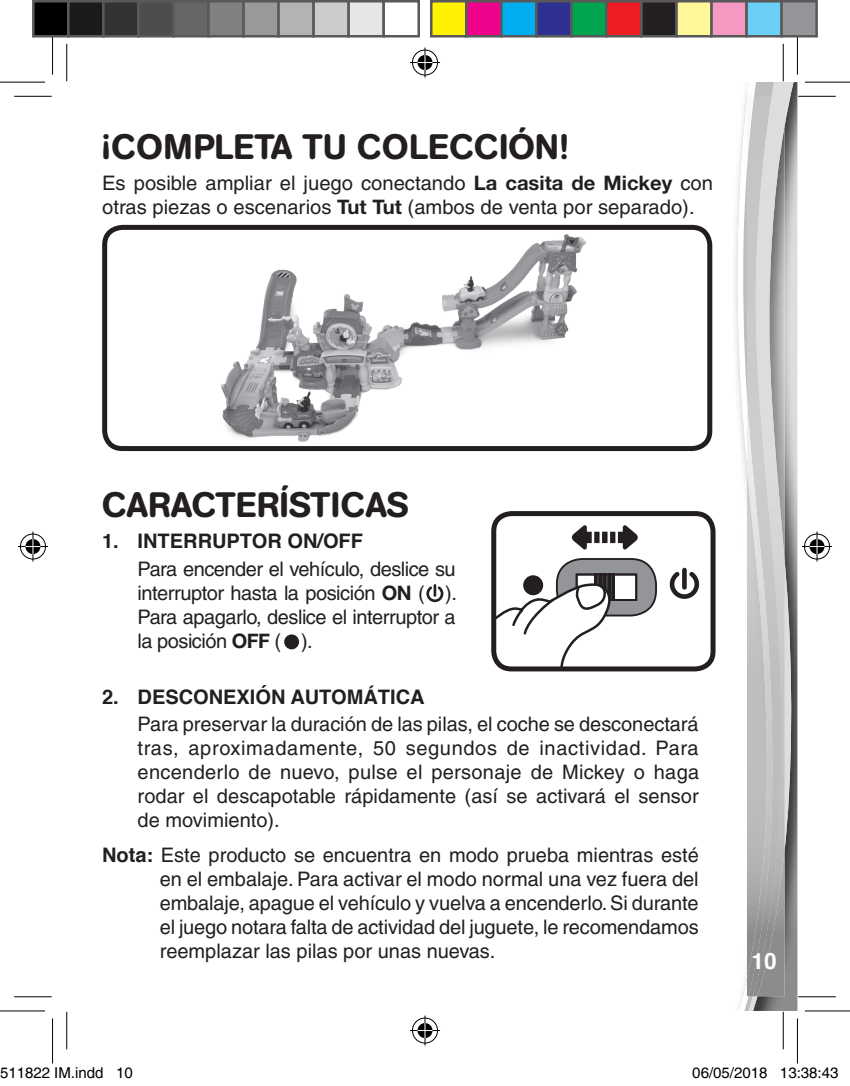
<style>
.page{position:relative;width:850px;height:1086px;background:#fff}
.page>*{position:absolute;margin:0;border:0;box-sizing:border-box;transform-origin:0 0}
.body_text1{font:500 35px "AG Book Rounded";color:#231f20}
.t1{font:700 22.5px "Helvetica";color:#fff}
.body_text1-2{font:500 20px/24px "Helvetica";color:#231f20;text-align:justify}
.body_text1-3{font:700 20px "Helvetica";color:#231f20}
.t2{font:15px "Helvetica";color:#000}
.s1{font-family:"Helvetica Neue 75";font-weight:700}
.s2{font-weight:700}
</style>
<div class="page">
<img style="left:793px;top:82px;width:4px;height:928px">
<svg style="left:774px;top:82px;width:19px;height:928px;background:#a1a3a3"></svg>
<img style="left:782px;top:96px;width:2px;height:900px">
<img style="left:774px;top:96px;width:8px;height:900px">
<svg style="left:736px;top:82px;width:38px;height:928px"></svg>
<img style="left:746px;top:96px;width:28px;height:900px">
<img style="left:221px;top:234px;width:366px;height:208px">
<div style="left:102px;top:225px;width:610px;height:226px;border:5px solid #231f20;border-radius:18px"></div>
<div style="left:556px;top:559px;width:99px;height:56px;background:#939598;border-radius:25px"></div>
<svg style="left:681px;top:567px;width:5px;height:22px"></svg>
<svg style="left:669px;top:572px;width:29px;height:27px"></svg>
<div style="left:491px;top:511px;width:224px;height:160px;border:5px solid #231f20;border-radius:18px"></div>
<svg style="left:493px;top:513px;width:144px;height:156px"></svg>
<svg style="left:426px;top:584px;width:17px;height:18px"></svg>
<div style="left:284px;top:634px;width:15px;height:15px;background:#231f20;border-radius:50%"></div>
<hr style="left:14px;top:96px;width:38px;height:1px;background:#000">
<hr style="left:797px;top:96px;width:38px;height:1px;background:#000">
<hr style="left:14px;top:996px;width:38px;height:1px;background:#000">
<hr style="left:797px;top:996px;width:38px;height:1px;background:#000">
<hr style="left:66px;top:44px;width:1px;height:37px;background:#000">
<hr style="left:66px;top:1011px;width:1px;height:38px;background:#000">
<hr style="left:782px;top:44px;width:1px;height:37px;background:#000">
<hr style="left:782px;top:1011px;width:1px;height:38px;background:#000">
<hr style="left:0;top:82px;width:45px;height:1px;background:#000">
<hr style="left:804px;top:82px;width:45px;height:1px;background:#000">
<hr style="left:0;top:1010px;width:45px;height:1px;background:#000">
<hr style="left:804px;top:1010px;width:45px;height:1px;background:#000">
<hr style="left:52px;top:30px;width:1px;height:45px;background:#000">
<hr style="left:52px;top:1018px;width:1px;height:45px;background:#000">
<hr style="left:796px;top:30px;width:1px;height:45px;background:#000">
<hr style="left:796px;top:1018px;width:1px;height:45px;background:#000">
<div style="left:410px;top:48px;width:29px;height:29px;border:3px solid #fff;border-radius:50%"></div>
<hr style="left:410px;top:61px;width:30px;height:3px;background:#fff">
<hr style="left:423px;top:47px;width:3px;height:30px;background:#fff">
<div style="left:415px;top:53px;width:19px;height:19px;border:3px solid #fff;border-radius:50%"></div>
<div style="left:412px;top:50px;width:25px;height:25px;border:1px solid #000;border-radius:50%"></div>
<hr style="left:410px;top:62px;width:30px;height:1px;background:#000">
<hr style="left:424px;top:47px;width:1px;height:30px;background:#000">
<svg style="left:417px;top:55px;width:15px;height:15px"></svg>
<div style="left:410px;top:1016px;width:29px;height:28px;border:3px solid #fff;border-radius:50%"></div>
<hr style="left:410px;top:1028px;width:30px;height:4px;background:#fff">
<hr style="left:423px;top:1015px;width:3px;height:30px;background:#fff">
<div style="left:415px;top:1021px;width:19px;height:18px;border:3px solid #fff;border-radius:50%"></div>
<div style="left:412px;top:1017px;width:25px;height:26px;border:1px solid #000;border-radius:50%"></div>
<hr style="left:410px;top:1030px;width:30px;height:1px;background:#000">
<hr style="left:424px;top:1015px;width:1px;height:30px;background:#000">
<svg style="left:417px;top:1022px;width:15px;height:15px"></svg>
<div style="left:19px;top:532px;width:28px;height:28px;border:3px solid #fff;border-radius:50%"></div>
<hr style="left:18px;top:545px;width:30px;height:3px;background:#fff">
<hr style="left:31px;top:531px;width:3px;height:30px;background:#fff">
<div style="left:24px;top:537px;width:18px;height:18px;border:3px solid #fff;border-radius:50%"></div>
<div style="left:20px;top:533px;width:26px;height:26px;border:1px solid #000;border-radius:50%"></div>
<hr style="left:18px;top:546px;width:30px;height:1px;background:#000">
<hr style="left:32px;top:531px;width:1px;height:30px;background:#000">
<svg style="left:25px;top:539px;width:15px;height:15px"></svg>
<div style="left:802px;top:532px;width:28px;height:28px;border:3px solid #fff;border-radius:50%"></div>
<hr style="left:801px;top:545px;width:30px;height:3px;background:#fff">
<hr style="left:815px;top:531px;width:3px;height:30px;background:#fff">
<div style="left:807px;top:537px;width:18px;height:18px;border:3px solid #fff;border-radius:50%"></div>
<div style="left:803px;top:533px;width:26px;height:26px;border:1px solid #000;border-radius:50%"></div>
<hr style="left:801px;top:546px;width:30px;height:1px;background:#000">
<hr style="left:816px;top:531px;width:1px;height:30px;background:#000">
<svg style="left:809px;top:539px;width:15px;height:15px"></svg>
<div style="left:33px;top:1px;width:35px;height:35px;background:#000"></div>
<div style="left:32px;top:0;width:38px;height:37px;border:2px solid #595959"></div>
<div style="left:68px;top:1px;width:35px;height:35px;background:#1a1a1a"></div>
<div style="left:67px;top:0;width:38px;height:37px;border:2px solid #595959"></div>
<div style="left:103px;top:1px;width:35px;height:35px;background:#333"></div>
<div style="left:102px;top:0;width:38px;height:37px;border:2px solid #595959"></div>
<div style="left:138px;top:1px;width:35px;height:35px;background:#4d4d4d"></div>
<div style="left:137px;top:0;width:38px;height:37px;border:2px solid #595959"></div>
<div style="left:173px;top:1px;width:35px;height:35px;background:#666"></div>
<div style="left:172px;top:0;width:38px;height:37px;border:2px solid #595959"></div>
<div style="left:208px;top:1px;width:35px;height:35px;background:#808080"></div>
<div style="left:207px;top:0;width:38px;height:37px;border:2px solid #595959"></div>
<div style="left:243px;top:1px;width:35px;height:35px;background:#999"></div>
<div style="left:242px;top:0;width:38px;height:37px;border:2px solid #595959"></div>
<div style="left:278px;top:1px;width:35px;height:35px;background:#b3b3b3"></div>
<div style="left:277px;top:0;width:38px;height:37px;border:2px solid #595959"></div>
<div style="left:313px;top:1px;width:35px;height:35px;background:#ccc"></div>
<div style="left:312px;top:0;width:38px;height:37px;border:2px solid #595959"></div>
<div style="left:348px;top:1px;width:35px;height:35px;background:#e6e6e6"></div>
<div style="left:347px;top:0;width:38px;height:37px;border:2px solid #595959"></div>
<div style="left:382px;top:0;width:38px;height:37px;border:2px solid #595959"></div>
<div style="left:431px;top:1px;width:35px;height:35px;background:#fff101"></div>
<div style="left:430px;top:0;width:37px;height:37px;border:2px solid #595959"></div>
<div style="left:466px;top:1px;width:35px;height:35px;background:#ed028c"></div>
<div style="left:465px;top:0;width:37px;height:37px;border:2px solid #595959"></div>
<div style="left:501px;top:1px;width:35px;height:35px;background:#00aeef"></div>
<div style="left:500px;top:0;width:37px;height:37px;border:2px solid #595959"></div>
<div style="left:536px;top:1px;width:35px;height:35px;background:#2e3092"></div>
<div style="left:535px;top:0;width:37px;height:37px;border:2px solid #595959"></div>
<div style="left:571px;top:1px;width:35px;height:35px;background:#00a54f"></div>
<div style="left:570px;top:0;width:37px;height:37px;border:2px solid #595959"></div>
<div style="left:606px;top:1px;width:35px;height:35px;background:#ee1d23"></div>
<div style="left:605px;top:0;width:37px;height:37px;border:2px solid #595959"></div>
<div style="left:641px;top:1px;width:35px;height:35px;background:#231f20"></div>
<div style="left:640px;top:0;width:37px;height:37px;border:2px solid #595959"></div>
<div style="left:676px;top:1px;width:35px;height:35px;background:#fff79a"></div>
<div style="left:675px;top:0;width:37px;height:37px;border:2px solid #595959"></div>
<div style="left:711px;top:1px;width:35px;height:35px;background:#f499c2"></div>
<div style="left:710px;top:0;width:37px;height:37px;border:2px solid #595959"></div>
<div style="left:746px;top:1px;width:35px;height:35px;background:#6bcff6"></div>
<div style="left:745px;top:0;width:37px;height:37px;border:2px solid #595959"></div>
<div style="left:781px;top:1px;width:35px;height:35px;background:#939598"></div>
<div style="left:780px;top:0;width:37px;height:37px;border:2px solid #595959"></div>
<p class="body_text1" style="left:102px;top:126px;width:467px">¡COMPLETA TU COLECCIÓN!</p>
<p class="body_text1-2" style="left:102px;top:171px;width:612px">Es posible ampliar el juego conectando <span class="s1">La casita de Mickey</span> con otras piezas o escenarios <span class="s1">Tut Tut</span> (ambos de venta por separado).</p>
<p class="body_text1" style="left:102px;top:484px;width:308px">CARACTERÍSTICAS</p>
<p class="body_text1-3" style="left:102px;top:525px;width:262px">1. INTERRUPTOR ON/OFF</p>
<p class="body_text1-2" style="left:137px;top:556px;width:321px">Para encender el vehículo, deslice su interruptor hasta la posición <span class="s1">ON</span> ( ).<br>Para apagarlo, deslice el interruptor a la posición <span class="s1">OFF</span> ( ).</p>
<p class="body_text1-3" style="left:102px;top:680px;width:324px">2. DESCONEXIÓN AUTOMÁTICA</p>
<p class="body_text1-2" style="left:137px;top:712px;width:563px">Para preservar la duración de las pilas, el coche se desconectará tras, aproximadamente, 50 segundos de inactividad. Para encenderlo de nuevo, pulse el personaje de Mickey o haga rodar el descapotable rápidamente (así se activará el sensor de movimiento).</p>
<p class="body_text1-2" style="left:160px;top:842px;width:540px;text-indent:-58px"><span class="s2">Nota:</span> Este producto se encuentra en modo prueba mientras esté en el embalaje. Para activar el modo normal una vez fuera del embalaje, apague el vehículo y vuelva a encenderlo. Si durante el juego notara falta de actividad del juguete, le recomendamos reemplazar las pilas por unas nuevas.</p>
<p class="t1" style="left:751px;top:943px;width:27px">10</p>
<p class="t2" style="left:0;top:1064px;width:134px">511822 IM.indd 10</p>
<p class="t2" style="left:692px;top:1064px;width:147px">06/05/2018 13:38:43</p>
</div>
